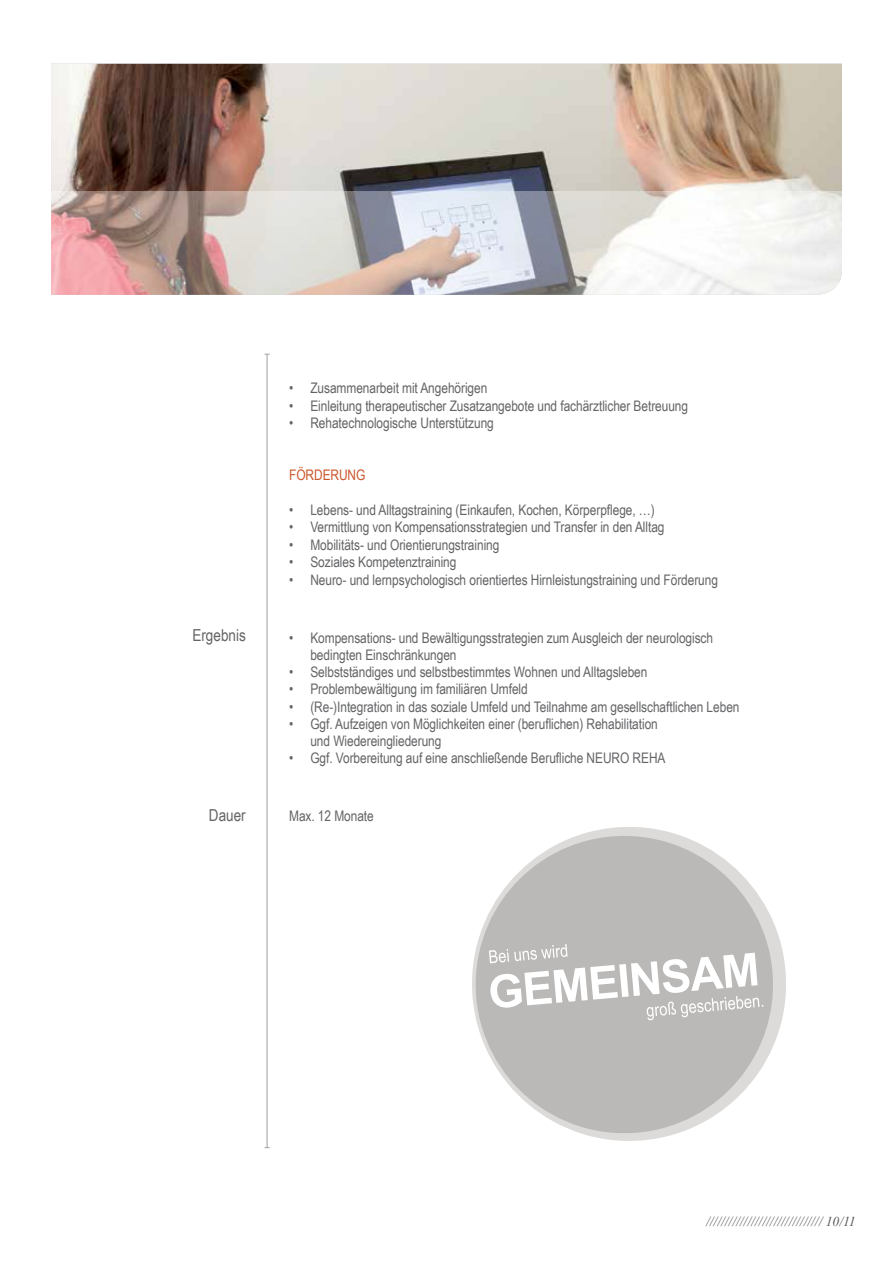
<style>
.page{position:relative;width:893px;height:1263px;background:#fff}
.page>*{position:absolute;margin:0;border:0;box-sizing:border-box;transform-origin:0 0}
.t1{font:16.5px "Arial Narrow";color:#636466}
.t2{font:14.55px/17.2px "Arial Narrow";letter-spacing:-.005em;color:#636466}
.t3{font:14.55px "Arial Narrow";color:#cb572c}
.t4{font:italic 13.5px "Times New Roman";color:#58595b}
</style>
<div class="page">
<img style="left:51px;top:64px;width:791px;height:127px">
<hr style="left:267px;top:354px;width:1px;height:793px;background:#a7a9ac">
<svg style="left:51px;top:191px;width:791px;height:104px"></svg>
<svg style="left:605px;top:827px;width:181px;height:314px"></svg>
<svg style="left:472px;top:829px;width:308px;height:311px;fill:#bbb9b8"></svg>
<svg style="left:489px;top:944px;width:274px;height:76px"></svg>
<p class="t2" style="left:289px;top:379px;width:200px">• Zusammenarbeit mit Angehörigen</p>
<p class="t2" style="left:289px;top:396px;width:400px">• Einleitung therapeutischer Zusatzangebote und fachärztlicher Betreuung</p>
<p class="t2" style="left:289px;top:414px;width:206px">• Rehatechnologische Unterstützung</p>
<p class="t3" style="left:289px;top:464px;width:17px">Förderung</p>
<p class="t2" style="left:289px;top:500px;width:367px">• Lebens- und Alltagstraining (Einkaufen, Kochen, Körperpflege, …)</p>
<p class="t2" style="left:289px;top:518px;width:377px">• Vermittlung von Kompensationsstrategien und Transfer in den Alltag</p>
<p class="t2" style="left:289px;top:535px;width:212px">• Mobilitäts- und Orientierungstraining</p>
<p class="t2" style="left:289px;top:553px;width:169px">• Soziales Kompetenztraining</p>
<p class="t2" style="left:289px;top:570px;width:430px">• Neuro- und lernpsychologisch orientiertes Hirnleistungstraining und Förderung</p>
<p class="t1" style="left:192px;top:623px;width:55px">Ergebnis</p>
<p class="t2" style="left:310px;top:628px;width:404px;text-indent:-21px">• Kompensations- und Bewältigungsstrategien zum Ausgleich der neurologisch bedingten Einschränkungen</p>
<p class="t2" style="left:289px;top:663px;width:360px">• Selbstständiges und selbstbestimmtes Wohnen und Alltagsleben</p>
<p class="t2" style="left:289px;top:680px;width:240px">• Problembewältigung im familiären Umfeld</p>
<p class="t2" style="left:289px;top:697px;width:452px">• (Re-)Integration in das soziale Umfeld und Teilnahme am gesellschaftlichen Leben</p>
<p class="t2" style="left:310px;top:714px;width:349px;text-indent:-21px">• Ggf. Aufzeigen von Möglichkeiten einer (beruflichen) Rehabilitation und Wiedereingliederung</p>
<p class="t2" style="left:289px;top:749px;width:378px">• Ggf. Vorbereitung auf eine anschließende Berufliche NEURO REHA</p>
<p class="t1" style="left:209px;top:803px;width:38px">Dauer</p>
<p class="t2" style="left:289px;top:807px;width:86px">Max. 12 Monate</p>
<p class="t4" style="left:706px;top:1212px;width:151px">/////////////////////////////// 10/11</p>
</div>
